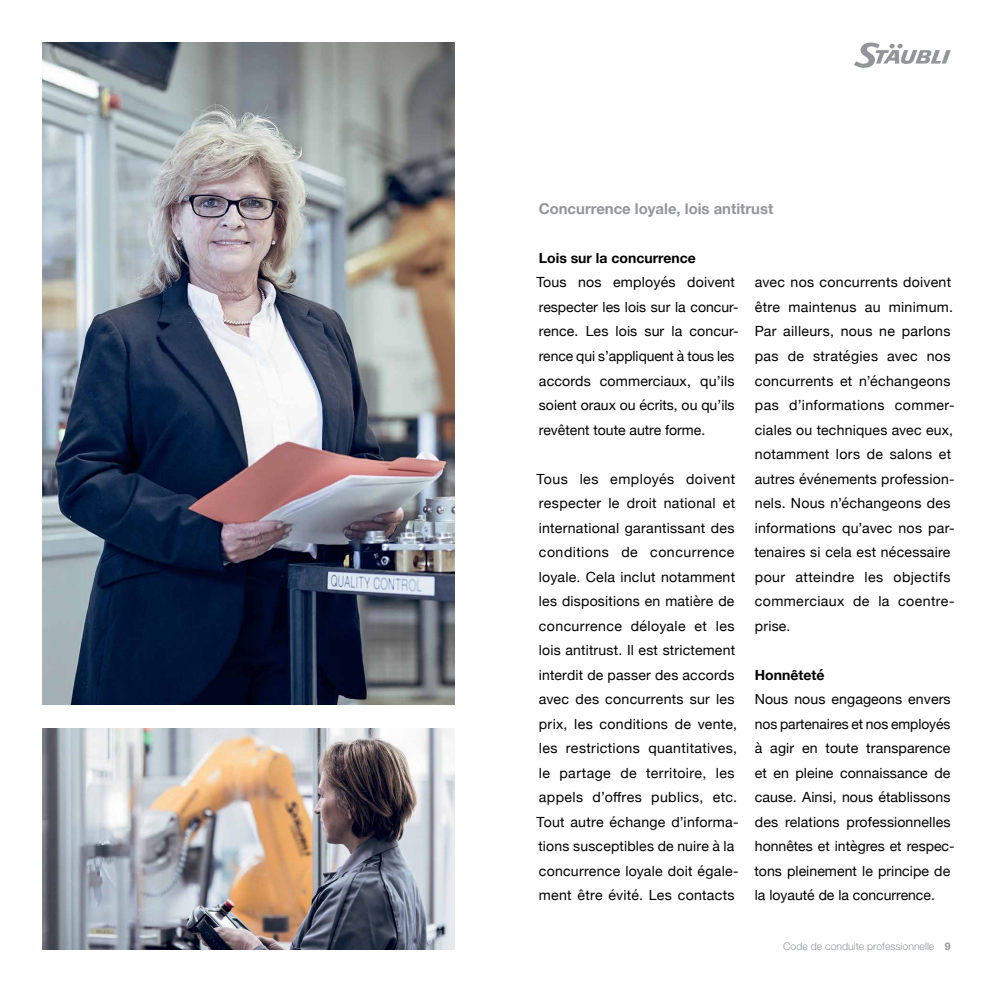
<style>
.page{position:relative;width:993px;height:993px;background:#fff}
.page>*{position:absolute;margin:0;border:0;box-sizing:border-box;transform-origin:0 0}
.t1{font:700 14.88px "Helvetica Neue";color:#939598}
.t2{font:14px/24.5px "Helvetica Neue";letter-spacing:.015em;color:#000}
.t3{font:700 14px "Helvetica Neue";color:#000}
.t4{font:300 10.5px "Helvetica Neue LT Std";color:#939598}
.s1{font-weight:700}
</style>
<div class="page">
<img style="left:42px;top:42px;width:412px;height:662px">
<svg style="left:854px;top:42px;width:96px;height:26px"></svg>
<img style="left:42px;top:728px;width:412px;height:221px">
<p class="t1" style="left:538px;top:197px;width:236px">Concurrence loyale, lois antitrust</p>
<p class="t3" style="left:538px;top:247px;width:158px">Lois sur la concurrence</p>
<p class="t2" style="left:536px;top:271px;width:203px">Tous nos employés doivent respecter les lois sur la concur&shy;rence. Les lois sur la concur&shy;rence qui s’appliquent à tous les accords commerciaux, qu’ils soient oraux ou écrits, ou qu’ils revêtent toute autre forme.</p>
<p class="t2" style="left:536px;top:467px;width:204px">Tous les employés doivent respecter le droit national et international garantissant des conditions de concurrence loyale. Cela inclut notamment les dispositions en matière de concurrence déloyale et les lois antitrust. Il est strictement interdit de passer des accords avec des concurrents sur les prix, les conditions de vente, les restrictions quantitatives, le partage de territoire, les appels d’offres publics, etc.<br>Tout autre échange d’informa&shy;tions susceptibles de nuire à la concurrence loyale doit égale&shy;ment être évité. Les contacts</p>
<p class="t2" style="left:754px;top:271px;width:202px">avec nos concurrents doivent être maintenus au minimum.<br>Par ailleurs, nous ne parlons pas de stratégies avec nos concurrents et n’échangeons pas d’informations commer&shy;ciales ou techniques avec eux, notamment lors de salons et autres événements profession&shy;nels. Nous n’échangeons des informations qu’avec nos par&shy;tenaires si cela est nécessaire pour atteindre les objectifs commerciaux de la coentre&shy;prise.</p>
<p class="t3" style="left:754px;top:663px;width:71px">Honnêteté</p>
<p class="t2" style="left:754px;top:687px;width:201px">Nous nous engageons envers nos partenaires et nos employés à agir en toute transparence et en pleine connaissance de cause. Ainsi, nous établissons des relations professionnelles honnêtes et intègres et respec&shy;tons pleinement le principe de la loyauté de la concurrence.</p>
<p class="t4" style="left:782px;top:939px;width:169px">Code de conduite professionnelle <span class="s1">9</span></p>
</div>
